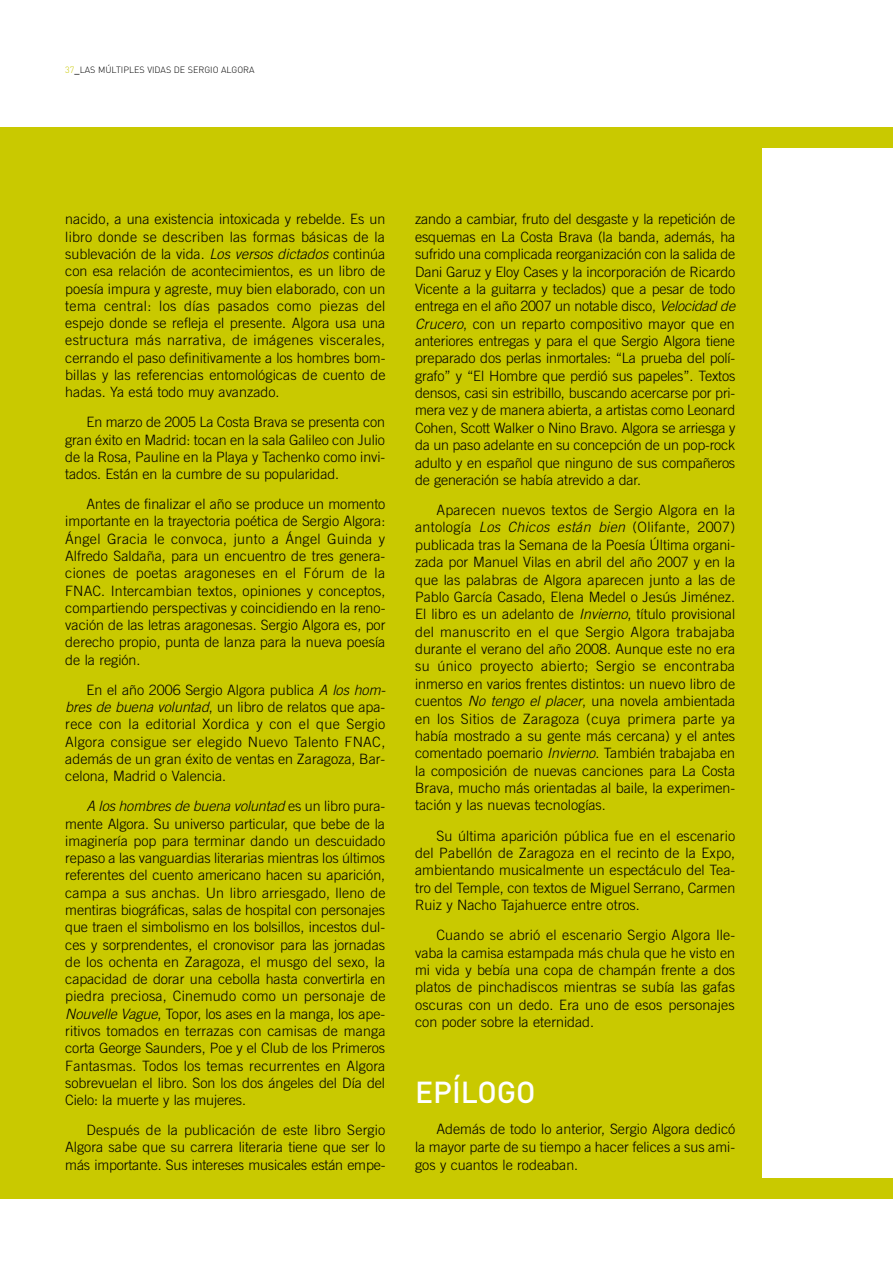
<style>
.page{position:relative;width:893px;height:1263px;background:#fff}
.page>*{position:absolute;margin:0;border:0;box-sizing:border-box;transform-origin:0 0}
.t1{font:500 30px "DIN";color:#fff}
.t2{font:300 14.25px/17.2px "Trade Gothic";color:#000;text-align:justify}
.t3{font:300 9px "DIN";color:#000}
.s1{color:#c9c900}
.s2{font-weight:500}
.s3{font-style:italic}
</style>
<div class="page">
<div style="left:0;top:127px;width:893px;height:1072px;background:#c9c900"></div>
<div style="left:762px;top:149px;width:131px;height:1029px;background:#fff"></div>
<hr style="left:0;top:213px;width:1px;height:964px;background:#fff">
<p class="t3" style="left:65px;top:64px;width:191px"><span class="s1">37</span><span class="s2">_</span>LAS MÚLTIPLES VIDAS DE SERGIO ALGORA</p>
<p class="t2" style="left:65px;top:212px;width:322px">nacido, a una existencia intoxicada y rebelde. Es un libro donde se describen las formas básicas de la sublevación de la vida. <span class="s3">Los versos dictados</span> continúa con esa relación de acontecimientos, es un libro de poesía impura y agreste, muy bien elaborado, con un tema central: los días pasados como piezas del espejo donde se refleja el presente. Algora usa una estructura más narrativa, de imágenes viscerales, cerrando el paso definitivamente a los hombres bom&shy;billas y las referencias entomológicas de cuento de hadas. Ya está todo muy avanzado.</p>
<p class="t2" style="left:65px;top:415px;width:321px;text-indent:21px">En marzo de 2005 La Costa Brava se presenta con gran éxito en Madrid: tocan en la sala Galileo con Julio de la Rosa, Pauline en la Playa y Tachenko como invi&shy;tados. Están en la cumbre de su popularidad.</p>
<p class="t2" style="left:65px;top:497px;width:322px;text-indent:21px">Antes de finalizar el año se produce un momento importante en la trayectoria poética de Sergio Algora:<br>Ángel Gracia le convoca, junto a Ángel Guinda y Alfredo Saldaña, para un encuentro de tres genera&shy;ciones de poetas aragoneses en el Fórum de la FNAC. Intercambian textos, opiniones y conceptos, compartiendo perspectivas y coincidiendo en la reno&shy;vación de las letras aragonesas. Sergio Algora es, por derecho propio, punta de lanza para la nueva poesía de la región.</p>
<p class="t2" style="left:65px;top:682px;width:322px;text-indent:21px">En el año 2006 Sergio Algora publica <span class="s3">A los hom&shy;bres de buena voluntad</span>, un libro de relatos que apa&shy;rece con la editorial Xordica y con el que Sergio Algora consigue ser elegido Nuevo Talento FNAC, además de un gran éxito de ventas en Zaragoza, Bar&shy;celona, Madrid o Valencia.</p>
<p class="t2" style="left:65px;top:799px;width:322px;text-indent:21px"><span class="s3">A los hombres de buena voluntad</span> es un libro pura&shy;mente Algora. Su universo particular, que bebe de la imaginería pop para terminar dando un descuidado repaso a las vanguardias literarias mientras los últimos referentes del cuento americano hacen su aparición, campa a sus anchas. Un libro arriesgado, lleno de mentiras biográficas, salas de hospital con personajes que traen el simbolismo en los bolsillos, incestos dul&shy;ces y sorprendentes, el cronovisor para las jornadas de los ochenta en Zaragoza, el musgo del sexo, la capacidad de dorar una cebolla hasta convertirla en piedra preciosa, Cinemudo como un personaje de <span class="s3">Nouvelle Vague</span>, Topor, los ases en la manga, los ape&shy;ritivos tomados en terrazas con camisas de manga corta George Saunders, Poe y el Club de los Primeros Fantasmas. Todos los temas recurrentes en Algora sobrevuelan el libro. Son los dos ángeles del Día del Cielo: la muerte y las mujeres.</p>
<p class="t2" style="left:65px;top:1123px;width:322px;text-indent:21px">Después de la publicación de este libro Sergio Algora sabe que su carrera literaria tiene que ser lo más importante. Sus intereses musicales están empe-</p>
<p class="t2" style="left:415px;top:212px;width:322px">zando a cambiar, fruto del desgaste y la repetición de esquemas en La Costa Brava (la banda, además, ha sufrido una complicada reorganización con la salida de Dani Garuz y Eloy Cases y la incorporación de Ricardo Vicente a la guitarra y teclados) que a pesar de todo entrega en el año 2007 un notable disco, <span class="s3">Velocidad de Crucero</span>, con un reparto compositivo mayor que en anteriores entregas y para el que Sergio Algora tiene preparado dos perlas inmortales: “La prueba del polí&shy;grafo” y “El Hombre que perdió sus papeles”. Textos densos, casi sin estribillo, buscando acercarse por pri&shy;mera vez y de manera abierta, a artistas como Leonard Cohen, Scott Walker o Nino Bravo. Algora se arriesga y da un paso adelante en su concepción de un pop-rock adulto y en español que ninguno de sus compañeros de generación se había atrevido a dar.</p>
<p class="t2" style="left:415px;top:502px;width:322px;text-indent:21px">Aparecen nuevos textos de Sergio Algora en la antología <span class="s3">Los Chicos están bien</span> (Olifante, 2007) publicada tras la Semana de la Poesía Última organi&shy;zada por Manuel Vilas en abril del año 2007 y en la que las palabras de Algora aparecen junto a las de Pablo García Casado, Elena Medel o Jesús Jiménez.<br>El libro es un adelanto de <span class="s3">Invierno</span>, título provisional del manuscrito en el que Sergio Algora trabajaba durante el verano del año 2008. Aunque este no era su único proyecto abierto; Sergio se encontraba inmerso en varios frentes distintos: un nuevo libro de cuentos <span class="s3">No tengo el placer</span>, una novela ambientada en los Sitios de Zaragoza (cuya primera parte ya había mostrado a su gente más cercana) y el antes comentado poemario <span class="s3">Invierno</span>. También trabajaba en la composición de nuevas canciones para La Costa Brava, mucho más orientadas al baile, la experimen&shy;tación y las nuevas tecnologías.</p>
<p class="t2" style="left:415px;top:828px;width:322px;text-indent:21px">Su última aparición pública fue en el escenario del Pabellón de Zaragoza en el recinto de la Expo, ambientando musicalmente un espectáculo del Tea&shy;tro del Temple, con textos de Miguel Serrano, Carmen Ruiz y Nacho Tajahuerce entre otros.</p>
<p class="t2" style="left:415px;top:927px;width:322px;text-indent:21px">Cuando se abrió el escenario Sergio Algora lle&shy;vaba la camisa estampada más chula que he visto en mi vida y bebía una copa de champán frente a dos platos de pinchadiscos mientras se subía las gafas oscuras con un dedo. Era uno de esos personajes con poder sobre la eternidad.</p>
<h1 class="t1" style="left:415px;top:1075px;width:122px">EPÍLOGO</h1>
<p class="t2" style="left:415px;top:1120px;width:322px;line-height:18.1px;text-indent:21px">Además de todo lo anterior, Sergio Algora dedicó la mayor parte de su tiempo a hacer felices a sus ami&shy;gos y cuantos le rodeaban.</p>
</div>
